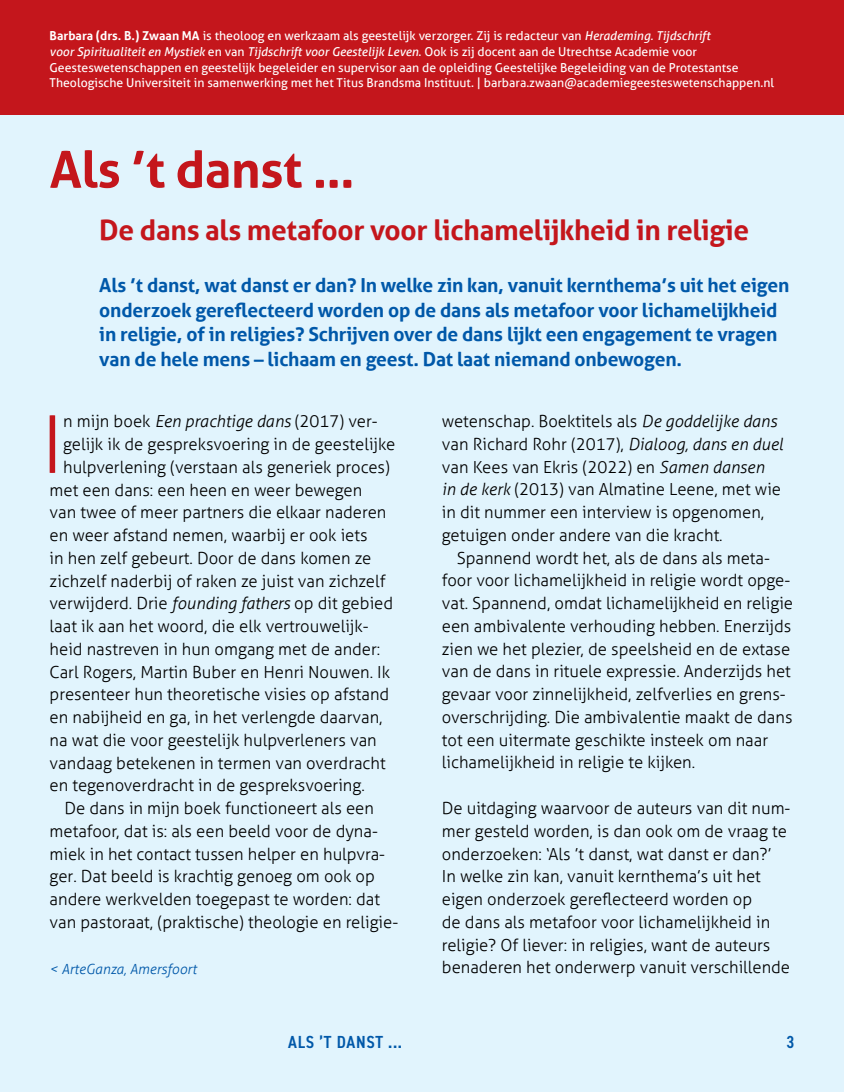
<style>
.page{position:relative;width:844px;height:1092px;background:#fff}
.page>*{position:absolute;margin:0;border:0;box-sizing:border-box;transform-origin:0 0}
.t1{font:300 79.8px "Aller";color:#c4161c}
.t2{font:700 50.75px "Aller";letter-spacing:-.01em;color:#c4161c}
.t3{font:700 28px "Aller";letter-spacing:-.01em;color:#c4161c}
.t4{font:700 19.25px/24.5px "Aller";letter-spacing:-.01em;color:#0058a9}
.t5{font:600 condensed 17.5px "DIN2014";letter-spacing:.045em;color:#0058a9}
.t6{font:300 16.62px/22.8px "Aller";color:#000}
.t7{font:italic 300 14px "Aller";color:#0058a9}
.t8{font:12.25px/15.8px "Aller";color:#fff}
.s1{font-weight:700}
.s2{font-style:italic}
</style>
<div class="page">
<div style="left:0;top:0;width:843px;height:1091px;background:#e1f4fd"></div>
<div style="left:0;top:0;width:843px;height:114px;background:#c4161c"></div>
<p class="t8" style="left:50px;top:28px;width:725px"><span class="s1">Barbara (drs. B.) Zwaan MA</span> is theoloog en werkzaam als geestelijk verzorger. Zij is redacteur van <span class="s2">Herademing. Tijdschrift<br>voor Spiritualiteit en Mystiek</span> en van <span class="s2">Tijdschrift voor Geestelijk Leven</span>. Ook is zij docent aan de Utrechtse Academie voor Geesteswetenschappen en geestelijk begeleider en supervisor aan de opleiding Geestelijke Begeleiding van de Protestantse Theologische Universiteit in samenwerking met het Titus Brandsma Instituut. | barbara.zwaan@academiegeesteswetenschappen.nl</p>
<h2 class="t2" style="left:50px;top:138px;width:306px">Als ’t danst …</h2>
<h3 class="t3" style="left:99px;top:213px;width:651px">De dans als metafoor voor lichamelijkheid in religie</h3>
<p class="t4" style="left:99px;top:273px;width:691px">Als ’t danst, wat danst er dan? In welke zin kan, vanuit kernthema’s uit het eigen onderzoek gereflecteerd worden op de dans als metafoor voor lichamelijkheid in religie, of in religies? Schrijven over de dans lijkt een engagement te vragen van de hele mens – lichaam en geest. Dat laat niemand onbewogen.</p>
<h1 class="t1" style="left:42px;top:396px;width:23px">I</h1>
<p class="t6" style="left:63px;top:410px;width:316px">n mijn boek <span class="s2">Een prachtige dans</span> (2017) ver-</p>
<p class="t6" style="left:63px;top:432px;width:333px">gelijk ik de gespreksvoering in de geestelijke</p>
<p class="t6" style="left:63px;top:455px;width:328px">hulpverlening (verstaan als generiek proces)</p>
<p class="t6" style="left:50px;top:478px;width:314px">met een dans: een heen en weer bewegen</p>
<p class="t6" style="left:50px;top:501px;width:338px">van twee of meer partners die elkaar naderen</p>
<p class="t6" style="left:50px;top:523px;width:319px">en weer afstand nemen, waarbij er ook iets</p>
<p class="t6" style="left:50px;top:546px;width:323px">in hen zelf gebeurt. Door de dans komen ze</p>
<p class="t6" style="left:50px;top:569px;width:337px">zichzelf naderbij of raken ze juist van zichzelf</p>
<p class="t6" style="left:50px;top:592px;width:345px">verwijderd. Drie <span class="s2">founding fathers</span> op dit gebied</p>
<p class="t6" style="left:50px;top:614px;width:320px">laat ik aan het woord, die elk vertrouwelijk-</p>
<p class="t6" style="left:50px;top:637px;width:332px">heid nastreven in hun omgang met de ander:</p>
<p class="t6" style="left:50px;top:660px;width:342px">Carl Rogers, Martin Buber en Henri Nouwen. Ik</p>
<p class="t6" style="left:50px;top:683px;width:341px">presenteer hun theoretische visies op afstand</p>
<p class="t6" style="left:50px;top:705px;width:334px">en nabijheid en ga, in het verlengde daarvan,</p>
<p class="t6" style="left:50px;top:728px;width:328px">na wat die voor geestelijk hulpverleners van</p>
<p class="t6" style="left:50px;top:751px;width:337px">vandaag betekenen in termen van overdracht</p>
<p class="t6" style="left:50px;top:774px;width:316px">en tegenoverdracht in de gespreksvoering.</p>
<p class="t6" style="left:64px;top:796px;width:311px">De dans in mijn boek functioneert als een</p>
<p class="t6" style="left:50px;top:819px;width:329px">metafoor, dat is: als een beeld voor de dyna-</p>
<p class="t6" style="left:50px;top:842px;width:337px">miek in het contact tussen helper en hulpvra-</p>
<p class="t6" style="left:50px;top:865px;width:327px">ger. Dat beeld is krachtig genoeg om ook op</p>
<p class="t6" style="left:50px;top:887px;width:332px">andere werkvelden toegepast te worden: dat</p>
<p class="t6" style="left:50px;top:910px;width:350px">van pastoraat, (praktische) theologie en religie-</p>
<p class="t7" style="left:50px;top:960px;width:148px">&lt; ArteGanza, Amersfoort</p>
<p class="t7" style="left:61px;top:960px;width:200px">Zonder titel, foto: René Rosmolen</p>
<p class="t6" style="left:441px;top:410px;width:342px">wetenschap. Boektitels als <span class="s2">De goddelijke dans </span>van Richard Rohr (2017), <span class="s2">Dialoog, dans en duel </span>van Kees van Ekris (2022) en <span class="s2">Samen dansen<br>in de kerk</span> (2013) van Almatine Leene, met wie in dit nummer een interview is opgenomen, getuigen onder andere van die kracht.</p>
<p class="t6" style="left:441px;top:546px;width:352px;text-indent:15px">Spannend wordt het, als de dans als meta&shy;foor voor lichamelijkheid in religie wordt opge&shy;vat. Spannend, omdat lichamelijkheid en religie een ambivalente verhouding hebben. Enerzijds zien we het plezier, de speelsheid en de extase van de dans in rituele expressie. Anderzijds het gevaar voor zinnelijkheid, zelfverlies en grens&shy;overschrijding. Die ambivalentie maakt de dans tot een uitermate geschikte insteek om naar lichamelijkheid in religie te kijken.</p>
<p class="t6" style="left:441px;top:796px;width:350px">De uitdaging waarvoor de auteurs van dit num&shy;mer gesteld worden, is dan ook om de vraag te onderzoeken: ‘Als ’t danst, wat danst er dan?’<br>In welke zin kan, vanuit kernthema’s uit het eigen onderzoek gereflecteerd worden op<br>de dans als metafoor voor lichamelijkheid in religie? Of liever: in religies, want de auteurs benaderen het onderwerp vanuit verschillende</p>
<p class="t5" style="left:288px;top:1030px;width:115px">ALS ’T DANST ...</p>
<p class="t5" style="left:786px;top:1030px;width:9px">3</p>
</div>
